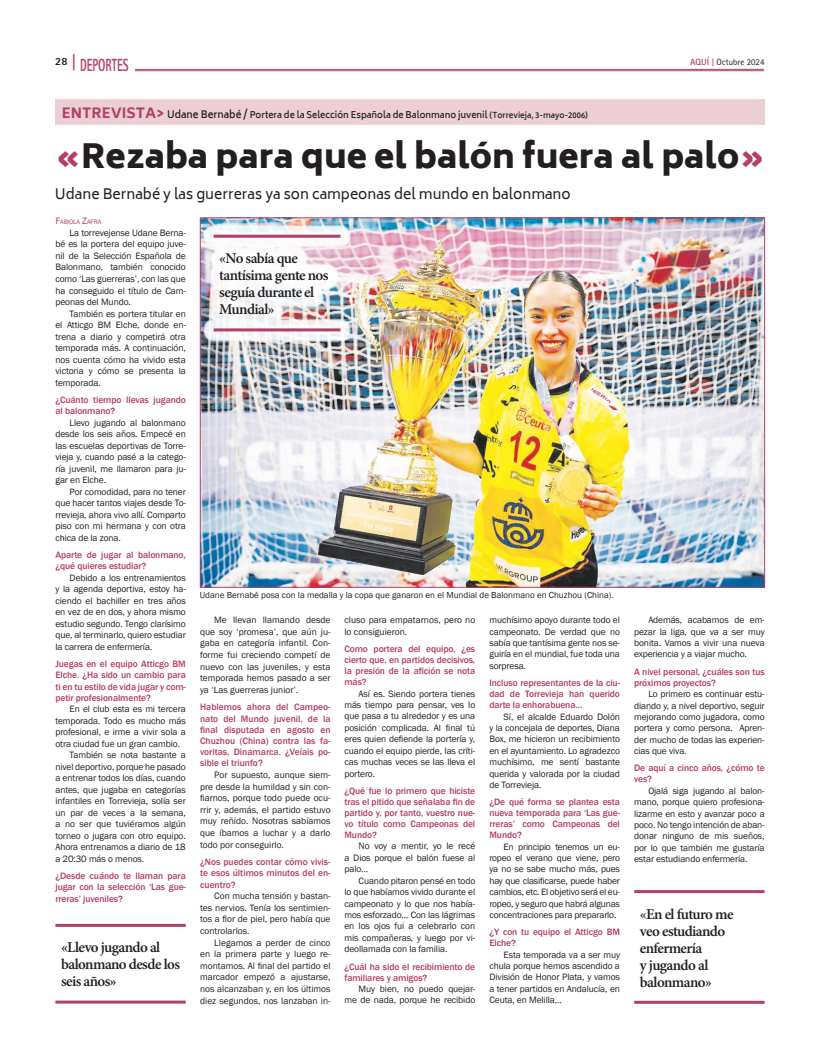
<style>
.page{position:relative;width:820px;height:1049px;background:#fff}
.page>*{position:absolute;margin:0;border:0;box-sizing:border-box;transform-origin:0 0}
.t1{font:900 33px "Biryani";color:#231f20}
.t2{font:800 17.6px "Rotis Sans Serif Std";color:#b23f6a;scale:.64 1}
.t3{font:600 15px/17px "Minion Pro";letter-spacing:-.04em;color:#231f20}
.t4{font:14px "Biryani";color:#231f20}
.t5{font:800 11px "Rotis Sans Serif Std";color:#231f20}
.t6{font:9.5px/11.4px "Franklin Gothic";letter-spacing:-.01em;color:#231f20;text-align:justify}
.t7{font:500 9.5px/11px "Franklin Gothic";letter-spacing:-.01em;color:#b23f6a;text-align:justify}
.t8{font:600 9px "Biryani";color:#231f20}
.t9{font:9px "Franklin Gothic";color:#231f20}
.t10{font:9px "Rotis Sans Serif Std";color:#231f20}
.t11{font:6.7px "Franklin Gothic";letter-spacing:-.015em;color:#b23f6a}
.s1{font-size:18.2px}
.s2{font-weight:700;color:#b23f6a}
.s3{font-family:"Rotis Serif Std";font-weight:700;color:#b23f6a}
.s4{font-weight:800;font-size:14px;color:#b23f6a}
.s5{font-size:10px}
.s6{font-size:8px}
.s7{color:#b23f6a}
.s8{font-size:9.5px}
</style>
<div class="page">
<img style="left:202px;top:219px;width:560px;height:367px">
<hr style="left:135px;top:69px;width:628px;height:1px;background:#b23f6a">
<hr style="left:135px;top:71px;width:628px;height:1px;background:#b23f6a">
<hr style="left:55px;top:924px;width:131px;height:3px;background:#b23f6a">
<hr style="left:55px;top:1000px;width:131px;height:3px;background:#b23f6a">
<div style="left:202px;top:224px;width:149px;height:118px;background:#fff;opacity:.91"></div>
<hr style="left:213px;top:235px;width:127px;height:3px;background:#b23f6a">
<hr style="left:213px;top:328px;width:127px;height:3px;background:#b23f6a">
<hr style="left:634px;top:890px;width:130px;height:3px;background:#b23f6a">
<hr style="left:634px;top:1001px;width:130px;height:3px;background:#b23f6a">
<div style="left:55px;top:99px;width:709px;height:26px;background:#eccfd5"></div>
<h2 class="t2" style="left:72px;top:54px;width:90px"><span class="s1">|</span> DEPORTES</h2>
<p class="t5" style="left:55px;top:54px;width:14px">28</p>
<p class="t10" style="left:689px;top:57px;width:76px"><span class="s2">AQUÍ</span> <span class="s3">|</span> Octubre 2024</p>
<p class="t8" style="left:62px;top:109px;width:527px"><span class="s4">ENTREVISTA&gt;</span> <span class="s5">Udane Bernabé /</span> Portera de la Selección Española de Balonmano juvenil <span class="s6">(Torrevieja, 3-mayo-2006)</span></p>
<h1 class="t1" style="left:56px;top:137px;width:710px"><span class="s7">«</span>Rezaba para que el balón fuera al palo<span class="s7">»</span></h1>
<h3 class="t4" style="left:55px;top:186px;width:517px">Udane Bernabé y las guerreras ya son campeonas del mundo en balonmano</h3>
<p class="t11" style="left:55px;top:218px;width:47px"><span class="s8">F</span>ABIOLA <span class="s8">Z</span>AFRA</p>
<p class="t6" style="left:55px;top:227px;width:132px;text-indent:14px">La torrevejense Udane Berna&shy;bé es la portera del equipo juve&shy;nil de la Selección Española de Balonmano, también conocido como ‘Las guerreras’, con las que ha conseguido el título de Cam&shy;peonas del Mundo.</p>
<p class="t6" style="left:55px;top:308px;width:132px;text-indent:14px">También es portera titular en el Atticgo BM Elche, donde en&shy;trena a diario y competirá otra temporada más. A continuación, nos cuenta cómo ha vivido esta victoria y cómo se presenta la temporada.</p>
<p class="t7" style="left:55px;top:394px;width:132px">¿Cuánto tiempo llevas jugando al balonmano?</p>
<p class="t6" style="left:55px;top:417px;width:132px;text-indent:14px">Llevo jugando al balonmano desde los seis años. Empecé en las escuelas deportivas de Torre&shy;vieja y, cuando pasé a la catego&shy;ría juvenil, me llamaron para ju&shy;gar en Elche.</p>
<p class="t6" style="left:55px;top:486px;width:132px;text-indent:14px">Por comodidad, para no tener que hacer tantos viajes desde To&shy;rrevieja, ahora vivo allí. Comparto piso con mi hermana y con otra chica de la zona.</p>
<p class="t7" style="left:55px;top:550px;width:132px">Aparte de jugar al balonmano, ¿qué quieres estudiar?</p>
<p class="t6" style="left:55px;top:572px;width:132px;text-indent:14px">Debido a los entrenamientos y la agenda deportiva, estoy ha&shy;ciendo el bachiller en tres años en vez de en dos, y ahora mismo estudio segundo. Tengo clarísimo que, al terminarlo, quiero estudiar la carrera de enfermería.</p>
<p class="t7" style="left:55px;top:659px;width:132px">Juegas en el equipo Atticgo BM Elche. ¿Ha sido un cambio para ti en tu estilo de vida jugar y com&shy;petir profesionalmente?</p>
<p class="t6" style="left:70px;top:703px;width:118px">En el club esta es mi tercera</p>
<p class="t6" style="left:55px;top:715px;width:132px">temporada. Todo es mucho más</p>
<p class="t6" style="left:55px;top:727px;width:132px">profesional, e irme a vivir sola a</p>
<p class="t6" style="left:55px;top:738px;width:126px">otra ciudad fue un gran cambio.</p>
<p class="t6" style="left:70px;top:750px;width:118px">También se nota bastante a</p>
<p class="t6" style="left:55px;top:761px;width:132px">nivel deportivo, porque he pasado</p>
<p class="t6" style="left:55px;top:773px;width:132px">a entrenar todos los días, cuando</p>
<p class="t6" style="left:55px;top:784px;width:132px">antes, que jugaba en categorías</p>
<p class="t6" style="left:55px;top:796px;width:132px">infantiles en Torrevieja, solía ser</p>
<p class="t6" style="left:55px;top:807px;width:132px">un par de veces a la semana,</p>
<p class="t6" style="left:55px;top:819px;width:132px">a no ser que tuviéramos algún</p>
<p class="t6" style="left:55px;top:830px;width:132px">torneo o jugara con otro equipo.</p>
<p class="t6" style="left:55px;top:842px;width:132px">Ahora entrenamos a diario de 18</p>
<p class="t6" style="left:55px;top:853px;width:90px">a 20:30 más o menos.</p>
<p class="t7" style="left:55px;top:871px;width:132px">¿Desde cuándo te llaman para jugar con la selección ‘Las gue&shy;rreras’ juveniles?</p>
<h3 class="t3" style="left:61px;top:940px;width:120px">«Llevo jugando al balonmano desde los seis años»</h3>
<h3 class="t3" style="left:219px;top:251px;width:111px">«No sabía que tantísima gente nos seguía durante el<br>Mundial»</h3>
<p class="t9" style="left:200px;top:589px;width:415px">Udane Bernabé posa con la medalla y la copa que ganaron en el Mundial de Balonmano en Chuzhou (China).</p>
<p class="t6" style="left:200px;top:614px;width:132px;text-indent:14px">Me llevan llamando desde que soy ‘promesa’, que aún ju&shy;gaba en categoría infantil. Con&shy;forme fui creciendo competí de nuevo con las juveniles, y esta temporada hemos pasado a ser ya ‘Las guerreras junior’.</p>
<p class="t7" style="left:200px;top:702px;width:132px">Hablemos ahora del Campeo&shy;nato del Mundo juvenil, de la final disputada en agosto en Chuzhou (China) contra las fa&shy;voritas, Dinamarca. ¿Veíais po&shy;sible el triunfo?</p>
<p class="t6" style="left:200px;top:769px;width:132px;text-indent:14px">Por supuesto, aunque siem&shy;pre desde la humildad y sin con&shy;fiarnos, porque todo puede ocu&shy;rrir y, además, el partido estuvo muy reñido. Nosotras sabíamos que íbamos a luchar y a darlo todo por conseguirlo.</p>
<p class="t7" style="left:200px;top:856px;width:132px">¿Nos puedes contar cómo vivis&shy;te esos últimos minutos del en&shy;cuentro?</p>
<p class="t6" style="left:200px;top:890px;width:132px;text-indent:14px">Con mucha tensión y bastan&shy;tes nervios. Tenía los sentimien&shy;tos a flor de piel, pero había que controlarlos.</p>
<p class="t6" style="left:200px;top:937px;width:132px;text-indent:14px">Llegamos a perder de cinco en la primera parte y luego re&shy;montamos. Al final del partido el marcador empezó a ajustarse, nos alcanzaban y, en los últimos diez segundos, nos lanzaban in-</p>
<p class="t6" style="left:344px;top:615px;width:132px">cluso para empatarnos, pero no lo consiguieron.</p>
<p class="t7" style="left:344px;top:643px;width:132px">Como portera del equipo, ¿es cierto que, en partidos decisivos, la presión de la afición se nota más?</p>
<p class="t6" style="left:344px;top:688px;width:132px;text-indent:14px">Así es. Siendo portera tienes más tiempo para pensar, ves lo que pasa a tu alrededor y es una posición complicada. Al final tú eres quien defiende la portería y, cuando el equipo pierde, las críti&shy;cas muchas veces se las lleva el portero.</p>
<p class="t7" style="left:344px;top:785px;width:132px">¿Qué fue lo primero que hiciste tras el pitido que señalaba fin de partido y, por tanto, vuestro nue&shy;vo título como Campeonas del Mundo?</p>
<p class="t6" style="left:344px;top:841px;width:132px;text-indent:14px">No voy a mentir, yo le recé a Dios porque el balón fuese al palo…</p>
<p class="t6" style="left:344px;top:875px;width:132px;text-indent:14px">Cuando pitaron pensé en todo lo que habíamos vivido durante el campeonato y lo que nos había&shy;mos esforzado… Con las lágrimas en los ojos fui a celebrarlo con mis compañeras, y luego por vi&shy;deollamada con la familia.</p>
<p class="t7" style="left:344px;top:961px;width:132px">¿Cuál ha sido el recibimiento de familiares y amigos?</p>
<p class="t6" style="left:344px;top:983px;width:132px;text-align:right">Muy bien, no puedo quejar&shy;me de nada, porque he recibido</p>
<p class="t6" style="left:489px;top:615px;width:132px">muchísimo apoyo durante todo el campeonato. De verdad que no sabía que tantísima gente nos se&shy;guiría en el mundial, fue toda una sorpresa.</p>
<p class="t7" style="left:489px;top:677px;width:132px">Incluso representantes de la ciu&shy;dad de Torrevieja han querido darte la enhorabuena…</p>
<p class="t6" style="left:489px;top:711px;width:132px;text-indent:14px">Sí, el alcalde Eduardo Dolón y la concejala de deportes, Diana Box, me hicieron un recibimiento en el ayuntamiento. Lo agradezco muchísimo, me sentí bastante querida y valorada por la ciudad de Torrevieja.</p>
<p class="t7" style="left:489px;top:796px;width:132px">¿De qué forma se plantea esta nueva temporada para ‘Las gue&shy;rreras’ como Campeonas del Mundo?</p>
<p class="t6" style="left:489px;top:841px;width:132px;text-indent:14px">En principio tenemos un eu&shy;ropeo el verano que viene, pero ya no se sabe mucho más, pues hay que clasificarse, puede haber cambios, etc. El objetivo será el eu&shy;ropeo, y seguro que habrá algunas concentraciones para prepararlo.</p>
<p class="t7" style="left:489px;top:927px;width:132px">¿Y con tu equipo el Atticgo BM<br>Elche?</p>
<p class="t6" style="left:489px;top:949px;width:132px;text-indent:14px">Esta temporada va a ser muy chula porque hemos ascendido a División de Honor Plata, y vamos a tener partidos en Andalucía, en Ceuta, en Melilla…</p>
<p class="t6" style="left:634px;top:615px;width:132px;text-indent:14px">Además, acabamos de em&shy;pezar la liga, que va a ser muy bonita. Vamos a vivir una nueva experiencia y a viajar mucho.</p>
<p class="t7" style="left:634px;top:666px;width:132px">A nivel personal, ¿cuáles son tus próximos proyectos?</p>
<p class="t6" style="left:634px;top:688px;width:132px;text-indent:14px">Lo primero es continuar estu&shy;diando y, a nivel deportivo, seguir mejorando como jugadora, como portera y como persona. Apren&shy;der mucho de todas las experien&shy;cias que viva.</p>
<p class="t7" style="left:634px;top:763px;width:132px">De aquí a cinco años, ¿cómo te ves?</p>
<p class="t6" style="left:634px;top:785px;width:132px;text-indent:14px">Ojalá siga jugando al balon&shy;mano, porque quiero profesiona&shy;lizarme en esto y avanzar poco a poco. No tengo intención de aban&shy;donar ninguno de mis sueños, por lo que también me gustaría estar estudiando enfermería.</p>
<h3 class="t3" style="left:639px;top:906px;width:95px">«En el futuro me veo estudiando enfermería<br>y jugando al balonmano»</h3>
</div>
